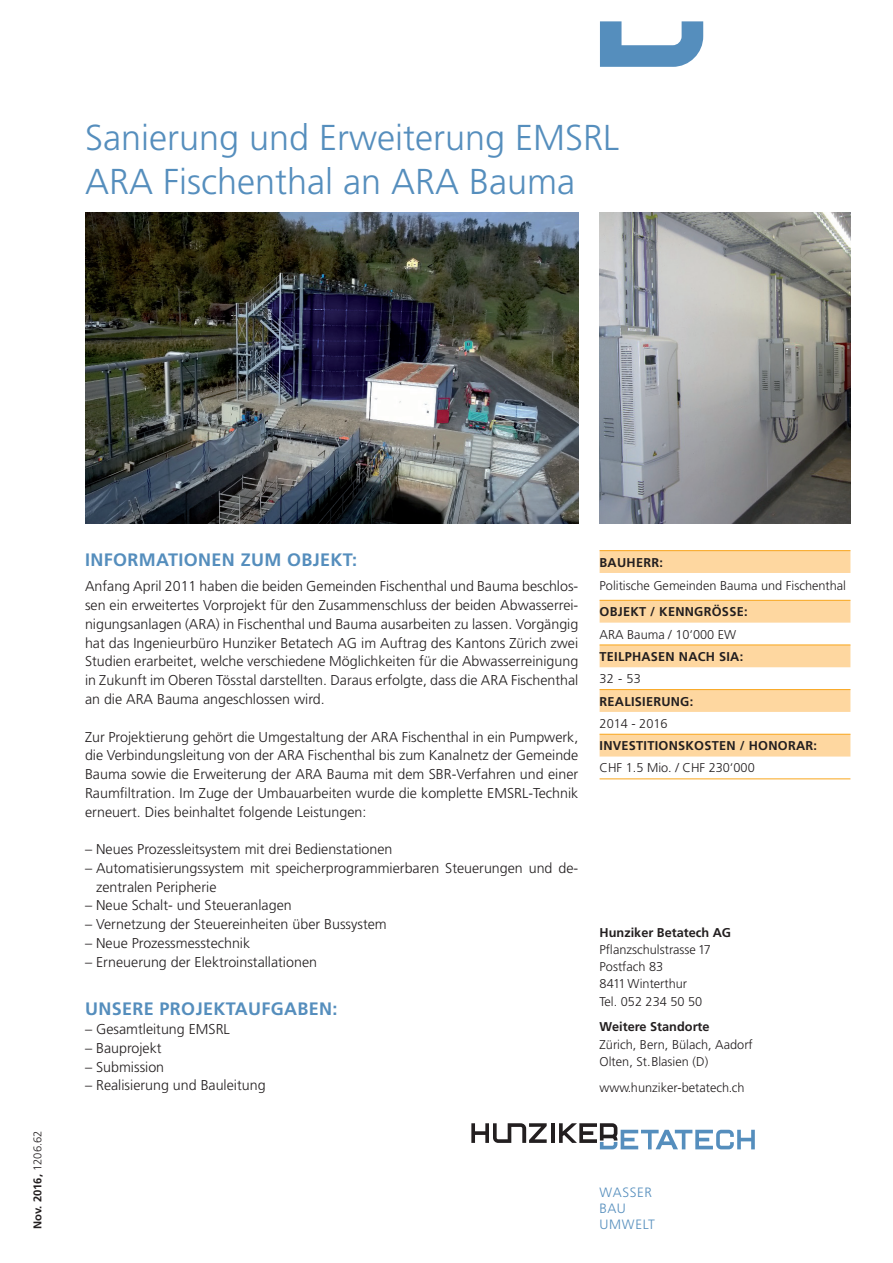
<style>
.page{position:relative;width:893px;height:1263px;background:#fff}
.page>*{position:absolute;margin:0;border:0;box-sizing:border-box;transform-origin:0 0}
.t1{font:300 36px/43.2px "Frutiger LT Std";color:#558ebd}
.t2{font:700 18px "Frutiger LT Std";letter-spacing:.02em;color:#558ebd}
.t3{font:300 14.25px/18.8px "Frutiger LT Std";color:#231f20;text-align:justify}
.t4{font:300 13.5px/16.2px "Frutiger LT Std";letter-spacing:.05em;color:#558ebd}
.t5{font:300 12.75px/17.2px "Frutiger LT Std";color:#231f20}
.t6{font:700 12.75px "Frutiger LT Std";letter-spacing:.02em;color:#231f20}
.t7{font:700 12.75px "Frutiger LT Std";color:#231f20}
.t8{font:700 11.25px "Frutiger LT Std";color:#231f20}
.s1{font-weight:300}
</style>
<div class="page">
<hr style="left:551px;top:1123px;width:3px;height:20px;background:#231f20">
<svg style="left:471px;top:1123px;width:76px;height:20px"></svg>
<svg style="left:559px;top:1123px;width:196px;height:26px"></svg>
<svg style="left:600px;top:21px;width:103px;height:46px"></svg>
<img style="left:600px;top:213px;width:250px;height:310px">
<img style="left:85px;top:213px;width:493px;height:310px">
<svg style="left:600px;top:551px;width:250px;height:205px;fill:#fed7a0"></svg>
<hr style="left:600px;top:550px;width:250px;height:1px;background:#f9a51b">
<hr style="left:600px;top:600px;width:250px;height:1px;background:#f9a51b">
<hr style="left:600px;top:644px;width:250px;height:1px;background:#f9a51b">
<hr style="left:600px;top:689px;width:250px;height:1px;background:#f9a51b">
<hr style="left:600px;top:734px;width:250px;height:1px;background:#f9a51b">
<hr style="left:600px;top:778px;width:250px;height:1px;background:#f9a51b">
<h1 class="t1" style="left:85px;top:117px;width:536px">Sanierung und Erweiterung EMSRL<br>ARA Fischenthal an ARA Bauma</h1>
<p class="t8" style="left:31px;top:1229px;width:100px;rotate:-90deg">Nov. 2016, <span class="s1">1206.62</span></p>
<p class="t2" style="left:85px;top:549px;width:273px">INFORMATIONEN ZUM OBJEKT:</p>
<p class="t3" style="left:85px;top:577px;width:495px">Anfang April 2011 haben die beiden Gemeinden Fischenthal und Bauma beschlos&shy;sen ein erweitertes Vorprojekt für den Zusammenschluss der beiden Abwasserrei&shy;nigungsanlagen (ARA) in Fischenthal und Bauma ausarbeiten zu lassen. Vorgängig hat das Ingenieurbüro Hunziker Betatech AG im Auftrag des Kantons Zürich zwei Studien erarbeitet, welche verschiedene Möglichkeiten für die Abwasserreinigung in Zukunft im Oberen Tösstal darstellten. Daraus erfolgte, dass die ARA Fischenthal an die ARA Bauma angeschlossen wird.</p>
<p class="t3" style="left:85px;top:727px;width:495px">Zur Projektierung gehört die Umgestaltung der ARA Fischenthal in ein Pumpwerk, die Verbindungsleitung von der ARA Fischenthal bis zum Kanalnetz der Gemeinde Bauma sowie die Erweiterung der ARA Bauma mit dem SBR-Verfahren und einer Raumfiltration. Im Zuge der Umbauarbeiten wurde die komplette EMSRL-Technik erneuert. Dies beinhaltet folgende Leistungen:</p>
<p class="t3" style="left:85px;top:840px;width:309px">– Neues Prozessleitsystem mit drei Bedienstationen</p>
<p class="t3" style="left:96px;top:859px;width:484px;text-indent:-11px">– Automatisierungssystem mit speicherprogrammierbaren Steuerungen und de&shy;zentralen Peripherie</p>
<p class="t3" style="left:85px;top:896px;width:208px">– Neue Schalt- und Steueranlagen</p>
<p class="t3" style="left:85px;top:915px;width:303px">– Vernetzung der Steuereinheiten über Bussystem</p>
<p class="t3" style="left:85px;top:934px;width:167px">– Neue Prozessmesstechnik</p>
<p class="t3" style="left:85px;top:952px;width:233px">– Erneuerung der Elektroinstallationen</p>
<p class="t2" style="left:85px;top:998px;width:254px">UNSERE PROJEKTAUFGABEN:</p>
<p class="t3" style="left:85px;top:1020px;width:146px">– Gesamtleitung EMSRL</p>
<p class="t3" style="left:85px;top:1039px;width:78px">– Bauprojekt</p>
<p class="t3" style="left:85px;top:1057px;width:81px">– Submission</p>
<p class="t3" style="left:85px;top:1076px;width:182px">– Realisierung und Bauleitung</p>
<p class="t6" style="left:600px;top:555px;width:65px">BAUHERR:</p>
<p class="t5" style="left:600px;top:577px;width:248px">Politische Gemeinden Bauma und Fischenthal</p>
<p class="t6" style="left:600px;top:604px;width:149px">OBJEKT / KENNGRÖSSE:</p>
<p class="t5" style="left:600px;top:626px;width:138px">ARA Bauma / 10‘000 EW</p>
<p class="t6" style="left:600px;top:649px;width:145px">TEILPHASEN NACH SIA:</p>
<p class="t5" style="left:600px;top:670px;width:43px">32 - 53</p>
<p class="t6" style="left:600px;top:694px;width:95px">REALISIERUNG:</p>
<p class="t5" style="left:600px;top:715px;width:70px">2014 - 2016</p>
<p class="t6" style="left:600px;top:738px;width:219px">INVESTITIONSKOSTEN / HONORAR:</p>
<p class="t5" style="left:600px;top:760px;width:157px">CHF 1.5 Mio. / CHF 230‘000</p>
<p class="t7" style="left:600px;top:925px;width:133px">Hunziker Betatech AG</p>
<p class="t5" style="left:600px;top:941px;width:113px">Pflanzschulstrasse 17<br>Postfach 83<br>8411 Winterthur<br>Tel. 052 234 50 50</p>
<p class="t7" style="left:600px;top:1019px;width:112px">Weitere Standorte</p>
<p class="t5" style="left:600px;top:1036px;width:155px">Zürich, Bern, Bülach, Aadorf<br>Olten, St.Blasien (D)</p>
<p class="t5" style="left:600px;top:1079px;width:146px">www.hunziker-betatech.ch</p>
<p class="t4" style="left:600px;top:1184px;width:57px">WASSER<br>BAU<br>UMWELT</p>
</div>
